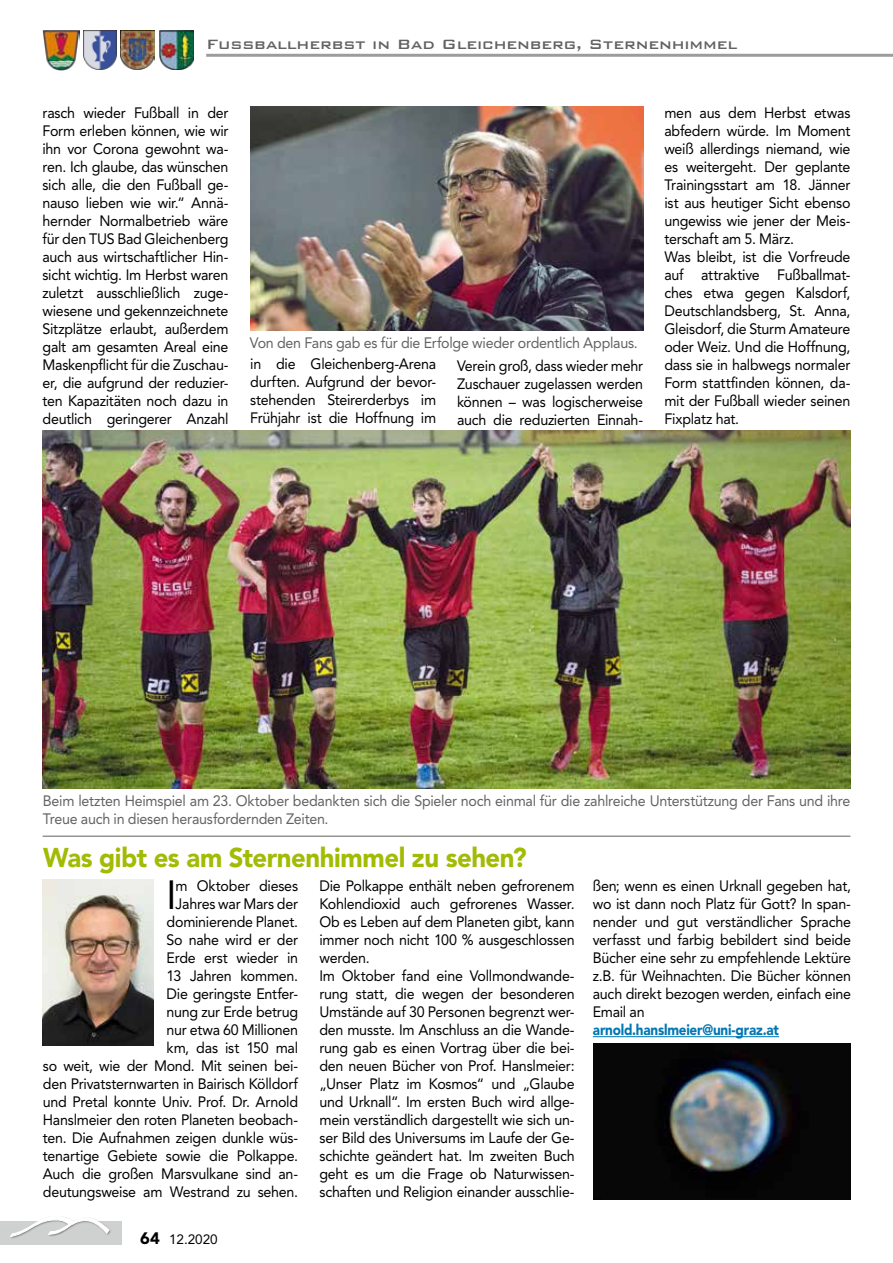
<style>
.page{position:relative;width:893px;height:1263px;background:#fff}
.page>*{position:absolute;margin:0;border:0;box-sizing:border-box;transform-origin:0 0}
.t1{font:40.35px "Avenir LT Std";color:#000;scale:.95 1}
.t2{font:900 27px "Avenir LT Std";letter-spacing:-.015em;color:#a2bb04;scale:.95 1}
.t3{font:500 18px "Bank Gothic BT";letter-spacing:-.01em;color:#626261}
.t4{font:15px/18px "Avenir LT Std";letter-spacing:-.02em;color:#000;text-align:justify;scale:.95 1}
.t5{font:15px/18px "Avenir LT Std";letter-spacing:-.02em;color:#626261;scale:.95 1}
.t6{font:900 15px "Avenir LT Std";letter-spacing:-.015em;color:#0077b3;scale:.9 1}
.t7{font:13.5px "Avenir LT Std";color:#000}
.s1{font-weight:900;font-size:16.5px}
</style>
<div class="page">
<hr style="left:206px;top:54px;width:687px;height:3px;background:#9c9c9d">
<img style="left:83px;top:31px;width:33px;height:38px">
<img style="left:160px;top:31px;width:34px;height:39px">
<img style="left:121px;top:31px;width:34px;height:39px">
<img style="left:43px;top:30px;width:37px;height:40px">
<div style="left:0;top:1221px;width:122px;height:24px;background:#cfd0d0"></div>
<div style="left:10px;top:1216px;width:102px;height:23px;background:#000;opacity:.5"></div>
<svg style="left:10px;top:1216px;width:99px;height:20px"></svg>
<img style="left:250px;top:107px;width:393px;height:223px">
<img style="left:43px;top:431px;width:807px;height:358px">
<img style="left:593px;top:1044px;width:257px;height:155px">
<img style="left:43px;top:880px;width:111px;height:166px">
<hr style="left:43px;top:836px;width:807px;height:1px;background:#626261">
<hr style="left:593px;top:1036px;width:186px;height:1px;background:#0077b3">
<p class="t3" style="left:206px;top:35px;width:533px">Fußballherbst in Bad Gleichenberg, Sternenhimmel</p>
<p class="t4" style="left:43px;top:104px;width:197px">rasch wieder Fußball in der Form erleben können, wie wir ihn vor Corona gewohnt wa&shy;ren. Ich glaube, das wünschen sich alle, die den Fußball ge&shy;nauso lieben wie wir.“ Annä&shy;hernder Normalbetrieb wäre für den TUS Bad Gleichenberg auch aus wirtschaftlicher Hin&shy;sicht wichtig. Im Herbst waren zuletzt ausschließlich zuge&shy;wiesene und gekennzeichnete Sitzplätze erlaubt, außerdem galt am gesamten Areal eine Maskenpflicht für die Zuschau&shy;er, die aufgrund der reduzier&shy;ten Kapazitäten noch dazu in deutlich geringerer Anzahl</p>
<p class="t5" style="left:250px;top:334px;width:410px">Von den Fans gab es für die Erfolge wieder ordentlich Applaus.</p>
<p class="t4" style="left:250px;top:355px;width:197px">in die Gleichenberg-Arena durften. Aufgrund der bevor&shy;stehenden Steirerderbys im Frühjahr ist die Hoffnung im</p>
<p class="t4" style="left:457px;top:357px;width:197px">Verein groß, dass wieder mehr Zuschauer zugelassen werden können – was logischerweise auch die reduzierten Einnah-</p>
<p class="t4" style="left:664px;top:104px;width:197px;text-align:left">men aus dem Herbst etwas abfedern würde. Im Moment weiß allerdings niemand, wie es weitergeht. Der geplante<br>Trainingsstart am 18. Jänner ist aus heutiger Sicht ebenso ungewiss wie jener der Meis&shy;terschaft am 5. März.<br>Was bleibt, ist die Vorfreude auf attraktive Fußballmat&shy;ches etwa gegen Kalsdorf,<br>Deutschlandsberg, St. Anna,<br>Gleisdorf, die Sturm Amateure oder Weiz. Und die Hoffnung, dass sie in halbwegs normaler<br>Form stattfinden können, da&shy;mit der Fußball wieder seinen<br>Fixplatz hat.</p>
<p class="t5" style="left:43px;top:791px;width:851px">Beim letzten Heimspiel am 23. Oktober bedankten sich die Spieler noch einmal für die zahlreiche Unterstützung der Fans und ihre<br>Treue auch in diesen herausfordernden Zeiten.</p>
<h2 class="t2" style="left:43px;top:841px;width:511px">Was gibt es am Sternenhimmel zu sehen?</h2>
<h1 class="t1" style="left:167px;top:872px;width:12px">I</h1>
<p class="t4" style="left:319px;top:877px;width:270px;text-align:left">Die Polkappe enthält neben gefrorenem Kohlendioxid auch gefrorenes Wasser.<br>Ob es Leben auf dem Planeten gibt, kann immer noch nicht 100 % ausgeschlossen werden.<br>Im Oktober fand eine Vollmondwande&shy;rung statt, die wegen der besonderen Umstände auf 30 Personen begrenzt wer&shy;den musste. Im Anschluss an die Wande&shy;rung gab es einen Vortrag über die bei&shy;den neuen Bücher von Prof. Hanslmeier: „Unser Platz im Kosmos“ und „Glaube und Urknall“. Im ersten Buch wird allge&shy;mein verständlich dargestellt wie sich un&shy;ser Bild des Universums im Laufe der Ge&shy;schichte geändert hat. Im zweiten Buch geht es um die Frage ob Naturwissen&shy;schaften und Religion einander ausschlie-</p>
<p class="t4" style="left:593px;top:877px;width:273px">ßen; wenn es einen Urknall gegeben hat, wo ist dann noch Platz für Gott? In span&shy;nender und gut verständlicher Sprache verfasst und farbig bebildert sind beide Bücher eine sehr zu empfehlende Lektüre z.B. für Weihnachten. Die Bücher können auch direkt bezogen werden, einfach eine Email an</p>
<p class="t4" style="left:43px;top:877px;width:270px;text-align:right">m Oktober dieses<br>Jahres war Mars der<br>dominierende Planet.<br>So nahe wird er der<br>Erde erst wieder in<br>13 Jahren kommen.<br>Die geringste Entfer-<br>nung zur Erde betrug<br>nur etwa 60 Millionen<br>km, das ist 150 mal<br>so weit, wie der Mond. Mit seinen bei&shy;den Privatsternwarten in Bairisch Kölldorf und Pretal konnte Univ. Prof. Dr. Arnold<br>Hanslmeier den roten Planeten beobach&shy;ten. Die Aufnahmen zeigen dunkle wüs&shy;tenartige Gebiete sowie die Polkappe.<br>Auch die großen Marsvulkane sind an&shy;deutungsweise am Westrand zu sehen.</p>
<p class="t6" style="left:593px;top:1021px;width:208px">arnold.hanslmeier@uni-graz.at</p>
<p class="t7" style="left:140px;top:1231px;width:79px"><span class="s1">64</span> 12.2020</p>
</div>
